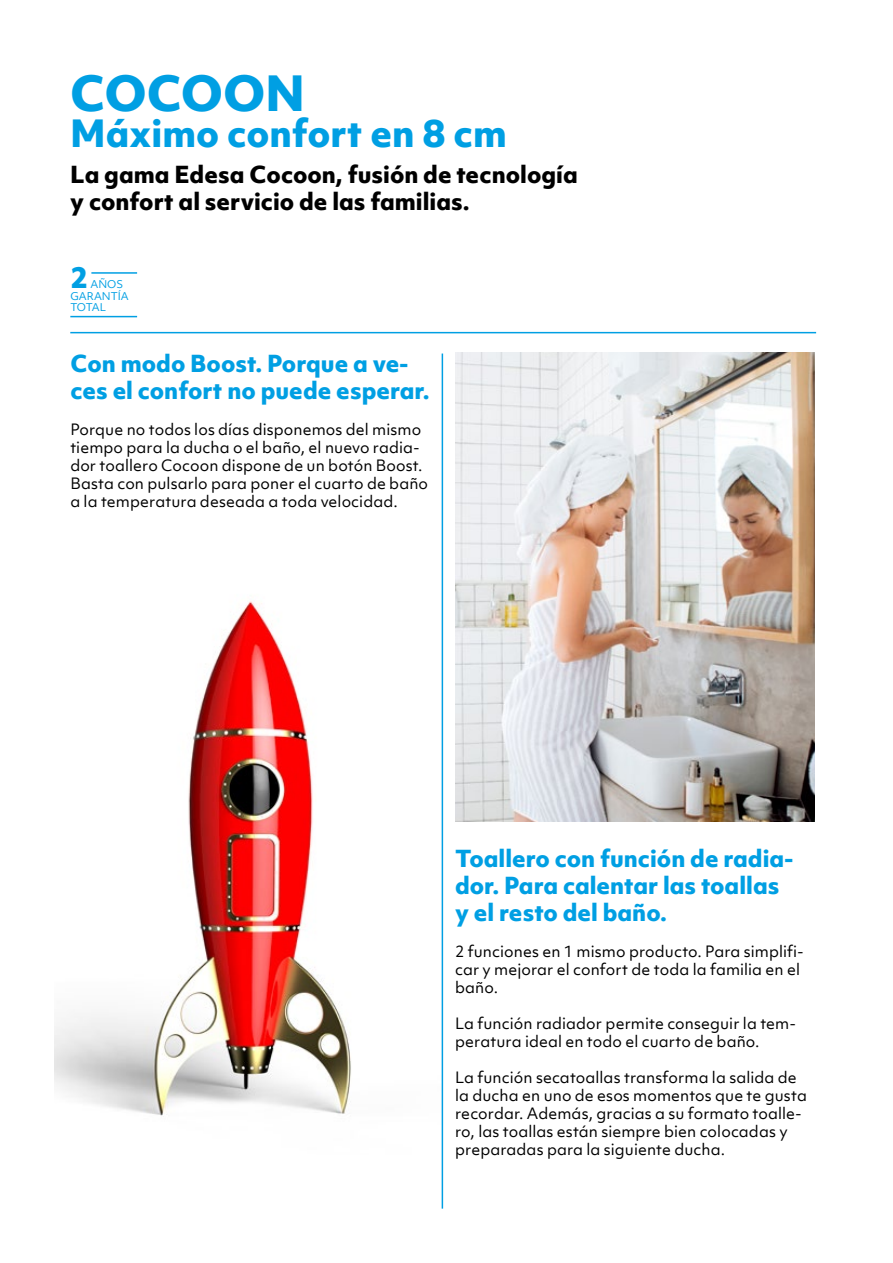
<style>
.page{position:relative;width:893px;height:1263px;background:#fff}
.page>*{position:absolute;margin:0;border:0;box-sizing:border-box;transform-origin:0 0}
.t1{font:800 46.5px "Objektiv Mk 1";letter-spacing:-.005em;color:#009fe3}
.t2{font:800 36px "Objektiv Mk 1";color:#009fe3}
.t3{font:800 27.6px "Objektiv Mk 1";color:#009fe3}
.t4{font:800 22.5px/27px "Objektiv Mk 1";color:#009fe3}
.t5{font:800 22.5px/27px "Objektiv Mk 1";color:#000}
.t6{font:15px/18px "Objektiv Mk 1";letter-spacing:.005em;color:#000}
.t7{font:10.35px/11.6px "Objektiv Mk 1";color:#009fe3}
</style>
<div class="page">
<img style="left:54px;top:578px;width:388px;height:577px">
<img style="left:455px;top:352px;width:359px;height:469px">
<hr style="left:442px;top:353px;width:1px;height:855px;background:#009fe3">
<hr style="left:70px;top:332px;width:746px;height:1px;background:#009fe3">
<hr style="left:91px;top:272px;width:46px;height:2px;background:#009fe3">
<hr style="left:70px;top:316px;width:67px;height:1px;background:#009fe3">
<p class="t1" style="left:70px;top:59px;width:237px">COCOON</p>
<p class="t2" style="left:70px;top:107px;width:438px">Máximo confort en 8 cm</p>
<p class="t5" style="left:70px;top:160px;width:509px">La gama Edesa Cocoon, fusión de tecnología y confort al servicio de las familias.</p>
<p class="t3" style="left:70px;top:258px;width:19px">2</p>
<p class="t7" style="left:70px;top:278px;width:60px;text-indent:20px">AÑOS<br>GARANTÍA<br>TOTAL</p>
<p class="t4" style="left:70px;top:349px;width:361px">Con modo Boost. Porque a ve&shy;ces el confort no puede esperar.</p>
<p class="t6" style="left:70px;top:420px;width:359px">Porque no todos los días disponemos del mismo tiempo para la ducha o el baño, el nuevo radia&shy;dor toallero Cocoon dispone de un botón Boost.<br>Basta con pulsarlo para poner el cuarto de baño a la temperatura deseada a toda velocidad.</p>
<p class="t4" style="left:455px;top:844px;width:340px">Toallero con función de radia&shy;dor. Para calentar las toallas y el resto del baño.</p>
<p class="t6" style="left:455px;top:942px;width:350px">2 funciones en 1 mismo producto. Para simplifi&shy;car y mejorar el confort de toda la familia en el baño.</p>
<p class="t6" style="left:455px;top:1014px;width:342px">La función radiador permite conseguir la tem&shy;peratura ideal en todo el cuarto de baño.</p>
<p class="t6" style="left:455px;top:1068px;width:353px">La función secatoallas transforma la salida de la ducha en uno de esos momentos que te gusta recordar. Además, gracias a su formato toalle&shy;ro, las toallas están siempre bien colocadas y preparadas para la siguiente ducha.</p>
</div>
